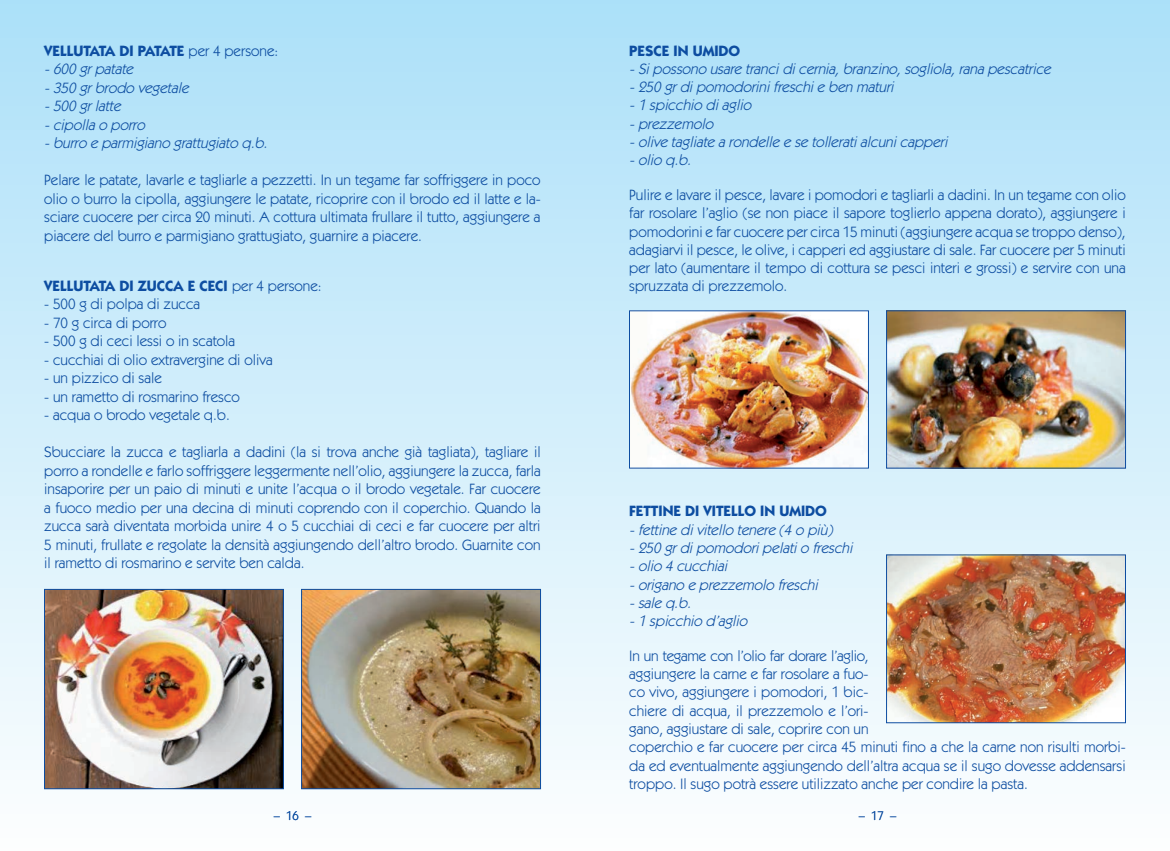
<style>
.page{position:relative;width:1170px;height:851px;background:#fff}
.page>*{position:absolute;margin:0;border:0;box-sizing:border-box;transform-origin:0 0}
.t1{font:15px/18.2px "Itc Kabel";color:#0d4da1;text-align:justify}
.t2{font:italic 15px "Itc Kabel";color:#0d4da1}
.t3{font:700 15px "Itc Kabel";color:#0d4da1}
.t4{font:15px "Itc Kabel";letter-spacing:-.02em;color:#0d4da1}
.t5{font:700 15px "Itc Kabel";letter-spacing:-.025em;color:#0d4da1}
.t6{font:12.5px "Itc Kabel";color:#0d4da1}
.s1{font-weight:400}
</style>
<div class="page">
<div style="left:0;top:0;width:1169px;height:850px;background:linear-gradient(to bottom,#ace0f9,#fafbfc)"></div>
<img style="left:46px;top:591px;width:235px;height:195px">
<div style="left:44px;top:589px;width:239px;height:199px;border:1px solid #0d4da1"></div>
<img style="left:303px;top:591px;width:235px;height:195px">
<div style="left:301px;top:589px;width:239px;height:199px;border:1px solid #0d4da1"></div>
<img style="left:631px;top:312px;width:235px;height:154px">
<img style="left:888px;top:312px;width:235px;height:154px">
<div style="left:886px;top:310px;width:239px;height:158px;border:1px solid #0d4da1"></div>
<img style="left:888px;top:556px;width:235px;height:164px">
<p class="t5" style="left:44px;top:41px;width:235px">VELLUTATA DI PATATE <span class="s1">per 4 persone:</span></p>
<p class="t2" style="left:44px;top:60px;width:94px">-600 grpatate</p>
<p class="t2" style="left:44px;top:79px;width:149px">-350 grbrodo vegetale</p>
<p class="t2" style="left:44px;top:97px;width:81px">-500 grlatte</p>
<p class="t2" style="left:44px;top:116px;width:106px">-cipollao porro</p>
<p class="t2" style="left:44px;top:134px;width:228px">-burro e parmigiano grattugiato q.b.</p>
<p class="t1" style="left:44px;top:171px;width:498px">Pelare le patate, lavarle e tagliarle a pezzetti. In un tegame far soffriggere in poco olio o burro la cipolla, aggiungere le patate, ricoprire con il brodo ed il latte e la&shy;sciare cuocere per circa 20 minuti. A cottura ultimata frullare il tutto, aggiungere a piacere del burro e parmigiano grattugiato, guarnire a piacere.</p>
<p class="t3" style="left:44px;top:276px;width:279px">VELLUTATA DI ZUCCA E CECI <span class="s1">per 4 persone:</span></p>
<p class="t1" style="left:44px;top:295px;width:157px">- 500 g di polpa di zucca</p>
<p class="t1" style="left:44px;top:313px;width:124px">- 70 g circa di porro</p>
<p class="t1" style="left:44px;top:332px;width:192px">- 500 g di ceci lessi o in scatola</p>
<p class="t1" style="left:44px;top:350px;width:230px">- cucchiai di olio extravergine di oliva</p>
<p class="t1" style="left:44px;top:369px;width:119px">- un pizzico di sale</p>
<p class="t1" style="left:44px;top:387px;width:197px">- un rametto di rosmarino fresco</p>
<p class="t1" style="left:44px;top:406px;width:187px">- acqua o brodo vegetale q.b.</p>
<p class="t1" style="left:44px;top:443px;width:498px">Sbucciare la zucca e tagliarla a dadini (la si trova anche già tagliata), tagliare il porro a rondelle e farlo soffriggere leggermente nell’olio, aggiungere la zucca, farla insaporire per un paio di minuti e unite l’acqua o il brodo vegetale. Far cuocere a fuoco medio per una decina di minuti coprendo con il coperchio. Quando la zucca sarà diventata morbida unire 4 o 5 cucchiai di ceci e far cuocere per altri</p>
<p class="t1" style="left:44px;top:535px;width:498px">5 minuti, frullate e regolate la densità aggiungendo dell’altro brodo. Guarnite con il rametto di rosmarino e servite ben calda.</p>
<p class="t3" style="left:629px;top:41px;width:112px">PESCE IN UMIDO</p>
<p class="t2" style="left:629px;top:60px;width:426px">-Sipossono usare trancidicernia,branzino,sogliola,ranapescatrice</p>
<p class="t2" style="left:629px;top:78px;width:269px">-250 grdipomodorinifreschie ben maturi</p>
<p class="t2" style="left:629px;top:97px;width:127px">-1 spicchio diaglio</p>
<p class="t2" style="left:629px;top:115px;width:89px">-prezzemolo</p>
<p class="t2" style="left:629px;top:133px;width:323px">-olive tagliate arondelle e se tolleratialcunicapperi</p>
<p class="t2" style="left:629px;top:151px;width:67px">-olio q.b.</p>
<p class="t1" style="left:629px;top:186px;width:498px">Pulire e lavare il pesce, lavare i pomodori e tagliarli a dadini. In un tegame con olio far rosolare l’aglio (se non piace il sapore toglierlo appena dorato), aggiungere i pomodorini e far cuocere per circa 15 minuti (aggiungere acqua se troppo denso), adagiarvi il pesce, le olive, i capperi ed aggiustare di sale. Far cuocere per 5 minuti</p>
<p class="t1" style="left:629px;top:259px;width:498px">per lato (aumentare il tempo di cottura se pesci interi e grossi) e servire con una spruzzata di prezzemolo.</p>
<p class="t3" style="left:629px;top:502px;width:199px">FETTINE DI VITELLO IN UMIDO</p>
<p class="t2" style="left:629px;top:521px;width:208px">-fettine divitello tenere (4 o più)</p>
<p class="t2" style="left:629px;top:539px;width:228px">-250 grdipomodoripelatio freschi</p>
<p class="t2" style="left:629px;top:557px;width:103px">-olio 4 cucchiai</p>
<p class="t2" style="left:629px;top:575px;width:194px">-origano e prezzemolo freschi</p>
<p class="t2" style="left:629px;top:594px;width:67px">-sale q.b.</p>
<p class="t2" style="left:629px;top:612px;width:123px">-1 spicchio d’aglio</p>
<p class="t4" style="left:629px;top:647px;width:241px">In un tegame con l’olio far dorare l’aglio,</p>
<p class="t1" style="left:629px;top:665px;width:498px;text-align:left">aggiungere la carne e far rosolare a fuo-<br>co vivo, aggiungere i pomodori, 1 bic-<br>chiere di acqua, il prezzemolo e l’ori-<br>gano, aggiustare di sale, coprire con un<br>coperchio e far cuocere per circa 45 minuti fino a che la carne non risulti morbi&shy;da ed eventualmente aggiungendo dell’altra acqua se il sugo dovesse addensarsi troppo. Il sugo potrà essere utilizzato anche per condire la pasta.</p>
<p class="t6" style="left:274px;top:807px;width:39px">– 16 –</p>
<p class="t6" style="left:858px;top:807px;width:39px">– 17 –</p>
</div>
